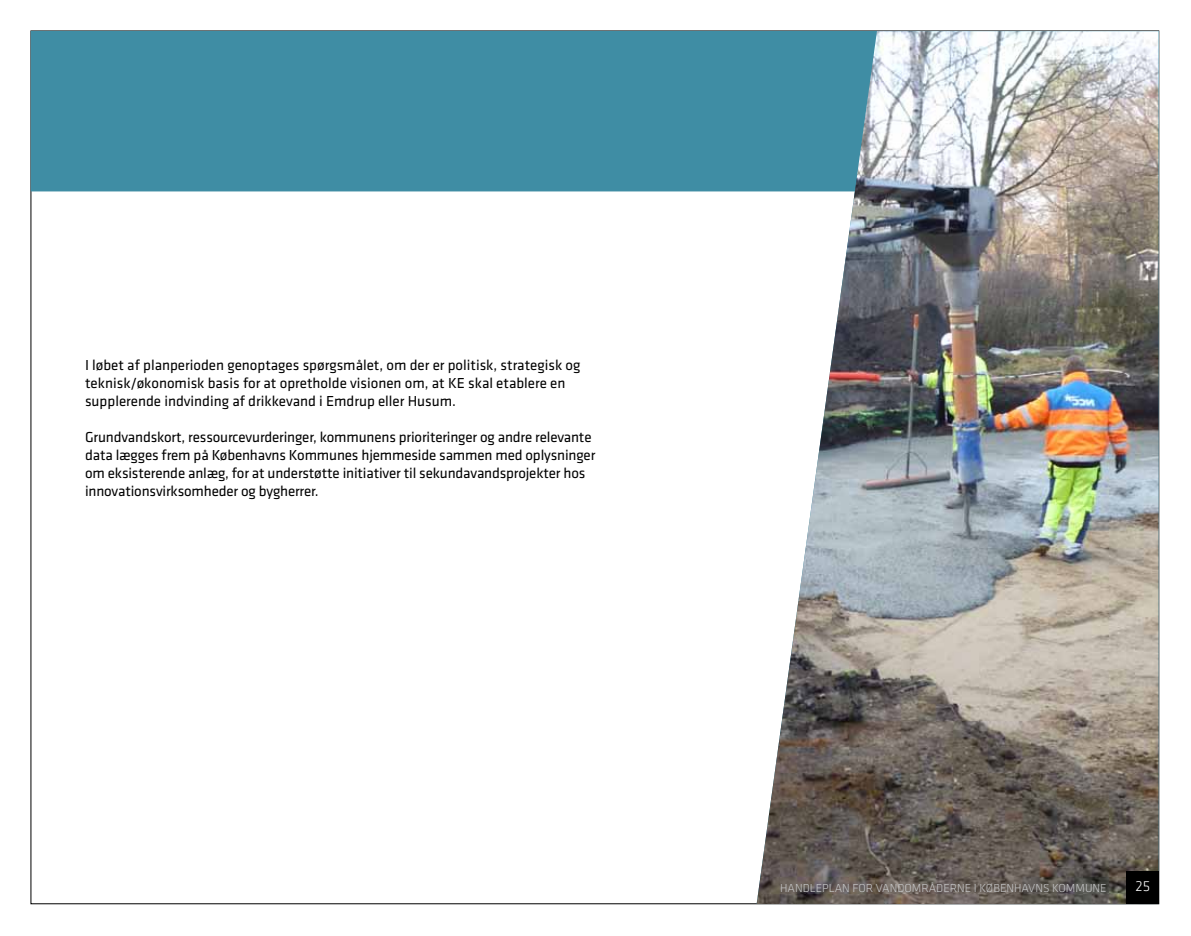
<style>
.page{position:relative;width:1191px;height:936px;background:#fff}
.page>*{position:absolute;margin:0;border:0;box-sizing:border-box;transform-origin:0 0}
.t1{font:15px/18px "Klavika";letter-spacing:-.01em;color:#000}
.t2{font:300 15px "Klavika";color:#fff}
.t3{font:300 12px "Klavika";color:#c6c7c8}
</style>
<div class="page">
<div style="left:31px;top:31px;width:1128px;height:160px;background:#3f8da4"></div>
<img style="left:756px;top:31px;width:402px;height:873px">
<div style="left:1126px;top:871px;width:33px;height:32px;background:#000"></div>
<p class="t1" style="left:85px;top:357px;width:497px">I løbet af planperioden genoptages spørgsmålet, om der er politisk, strategisk og teknisk/økonomisk basis for at opretholde visionen om, at KE skal etablere en supplerende indvinding af drikkevand i Emdrup eller Husum.</p>
<p class="t1" style="left:85px;top:429px;width:512px">Grundvandskort, ressourcevurderinger, kommunens prioriteringer og andre relevante data lægges frem på Københavns Kommunes hjemmeside sammen med oplysninger om eksisterende anlæg, for at understøtte initiativer til sekundavandsprojekter hos innovationsvirksomheder og bygherrer.</p>
<p class="t3" style="left:780px;top:881px;width:328px">HANDLEPLAN FOR VANDOMRÅDERNE I KØBENHAVNS KOMMUNE</p>
<p class="t2" style="left:1135px;top:877px;width:16px">25</p>
</div>
